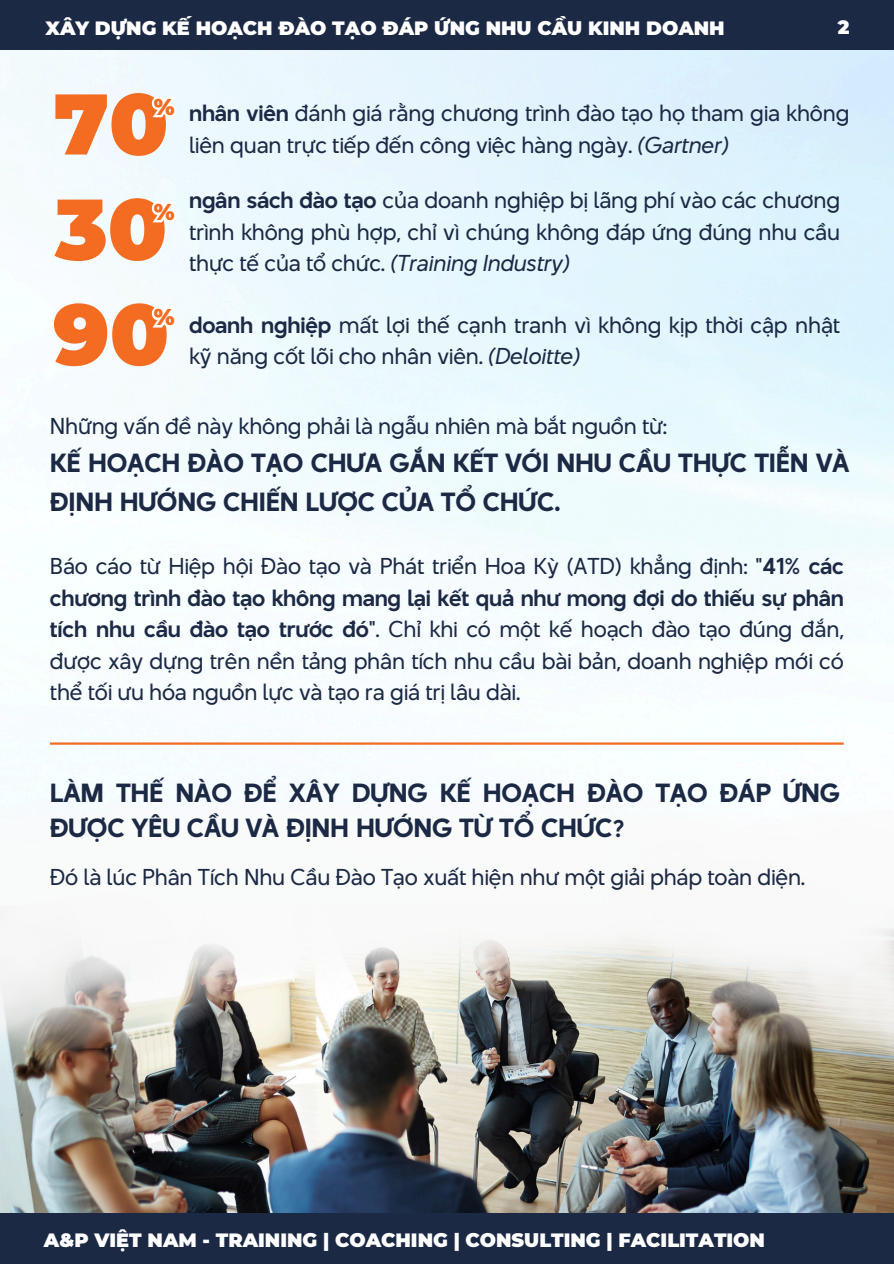
<style>
.page{position:relative;width:894px;height:1264px;background:#fff}
.page>*{position:absolute;margin:0;border:0;box-sizing:border-box;transform-origin:0 0}
.t1{font:900 85.8px "Montserrat";color:#f36c21}
.t2{font:700 24px/39.3px "BT Beau Sans Extra";letter-spacing:-.01em;color:#1c2945}
.t3{font:900 22.8px "Montserrat";color:rgb(0 0 0/0)}
.t4{font:21px/31.5px "BT Beau Sans Regular";letter-spacing:-.01em;color:#1c2945;text-align:justify}
.t5{font:900 19.2px "Montserrat";color:#fff}
.s1{font-family:"BT Beau Sans Bold"}
.s2{font-family:"BT Beau Sans Italic"}
</style>
<div class="page">
<img style="left:0;top:50px;width:893px;height:735px">
<img style="left:0;top:999px;width:893px;height:214px">
<img style="left:0;top:985px;width:322px;height:126px">
<img style="left:509px;top:775px;width:52px;height:337px">
<img style="left:561px;top:740px;width:332px;height:408px">
<img style="left:0;top:985px;width:95px;height:54px">
<img style="left:205px;top:985px;width:461px;height:14px">
<img style="left:0;top:906px;width:185px;height:79px">
<img style="left:185px;top:943px;width:181px;height:42px">
<img style="left:366px;top:795px;width:240px;height:190px">
<img style="left:606px;top:795px;width:287px;height:190px">
<img style="left:666px;top:809px;width:227px;height:190px">
<div style="left:0;top:1213px;width:893px;height:50px;background:#1c2945"></div>
<div style="left:0;top:0;width:893px;height:50px;background:#1c2945"></div>
<hr style="left:50px;top:742px;width:793px;height:2px;background:#f36c21">
<svg style="left:148px;top:93px;width:32px;height:28px"></svg>
<svg style="left:148px;top:198px;width:32px;height:28px"></svg>
<svg style="left:148px;top:303px;width:32px;height:28px"></svg>
<p class="t5" style="left:45px;top:16px;width:680px">XÂY DỰNG KẾ HOẠCH ĐÀO TẠO ĐÁP ỨNG NHU CẦU KINH DOANH</p>
<p class="t5" style="left:837px;top:16px;width:13px">2</p>
<h2 class="t1" style="left:54px;top:71px;width:116px">70</h2>
<p class="t3" style="left:154px;top:93px;width:22px">%</p>
<p class="t1" style="left:55px;top:176px;width:114px">30</p>
<p class="t3" style="left:154px;top:198px;width:22px">%</p>
<p class="t1" style="left:53px;top:282px;width:118px">90</p>
<p class="t3" style="left:154px;top:303px;width:22px">%</p>
<p class="t4" style="left:189px;top:97px;width:661px"><span class="s1">nhân viên</span> đánh giá rằng chương trình đào tạo họ tham gia không liên quan trực tiếp đến công việc hàng ngày. <span class="s2">(Gartner)</span></p>
<p class="t4" style="left:189px;top:184px;width:652px"><span class="s1">ngân sách đào tạo</span> của doanh nghiệp bị lãng phí vào các chương trình không phù hợp, chỉ vì chúng không đáp ứng đúng nhu cầu thực tế của tổ chức. <span class="s2">(Training Industry)</span></p>
<p class="t4" style="left:189px;top:309px;width:652px"><span class="s1">doanh nghiệp</span> mất lợi thế cạnh tranh vì không kịp thời cập nhật kỹ năng cốt lõi cho nhân viên. <span class="s2">(Deloitte)</span></p>
<h3 class="t4" style="left:50px;top:410px;width:618px">Những vấn đề này không phải là ngẫu nhiên mà bắt nguồn từ:</h3>
<p class="t2" style="left:50px;top:443px;width:800px">KẾ HOẠCH ĐÀO TẠO CHƯA GẮN KẾT VỚI NHU CẦU THỰC TIỄN VÀ<br>ĐỊNH HƯỚNG CHIẾN LƯỢC CỦA TỔ CHỨC.</p>
<p class="t4" style="left:50px;top:550px;width:795px">Báo cáo từ Hiệp hội Đào tạo và Phát triển Hoa Kỳ (ATD) khẳng định: <span class="s1">"41% các chương trình đào tạo không mang lại kết quả như mong đợi do thiếu sự phân tích nhu cầu đào tạo trước đó"</span>. Chỉ khi có một kế hoạch đào tạo đúng đắn, được xây dựng trên nền tảng phân tích nhu cầu bài bản, doanh nghiệp mới có thể tối ưu hóa nguồn lực và tạo ra giá trị lâu dài.</p>
<p class="t2" style="left:50px;top:775px;width:791px;line-height:34.8px">LÀM THẾ NÀO ĐỂ XÂY DỰNG KẾ HOẠCH ĐÀO TẠO ĐÁP ỨNG<br>ĐƯỢC YÊU CẦU VÀ ĐỊNH HƯỚNG TỪ TỔ CHỨC?</p>
<p class="t4" style="left:50px;top:861px;width:756px">Đó là lúc Phân Tích Nhu Cầu Đào Tạo xuất hiện như một giải pháp toàn diện.</p>
<p class="t5" style="left:44px;top:1228px;width:722px">A&amp;P VIỆT NAM - TRAINING | COACHING | CONSULTING | FACILITATION</p>
</div>
